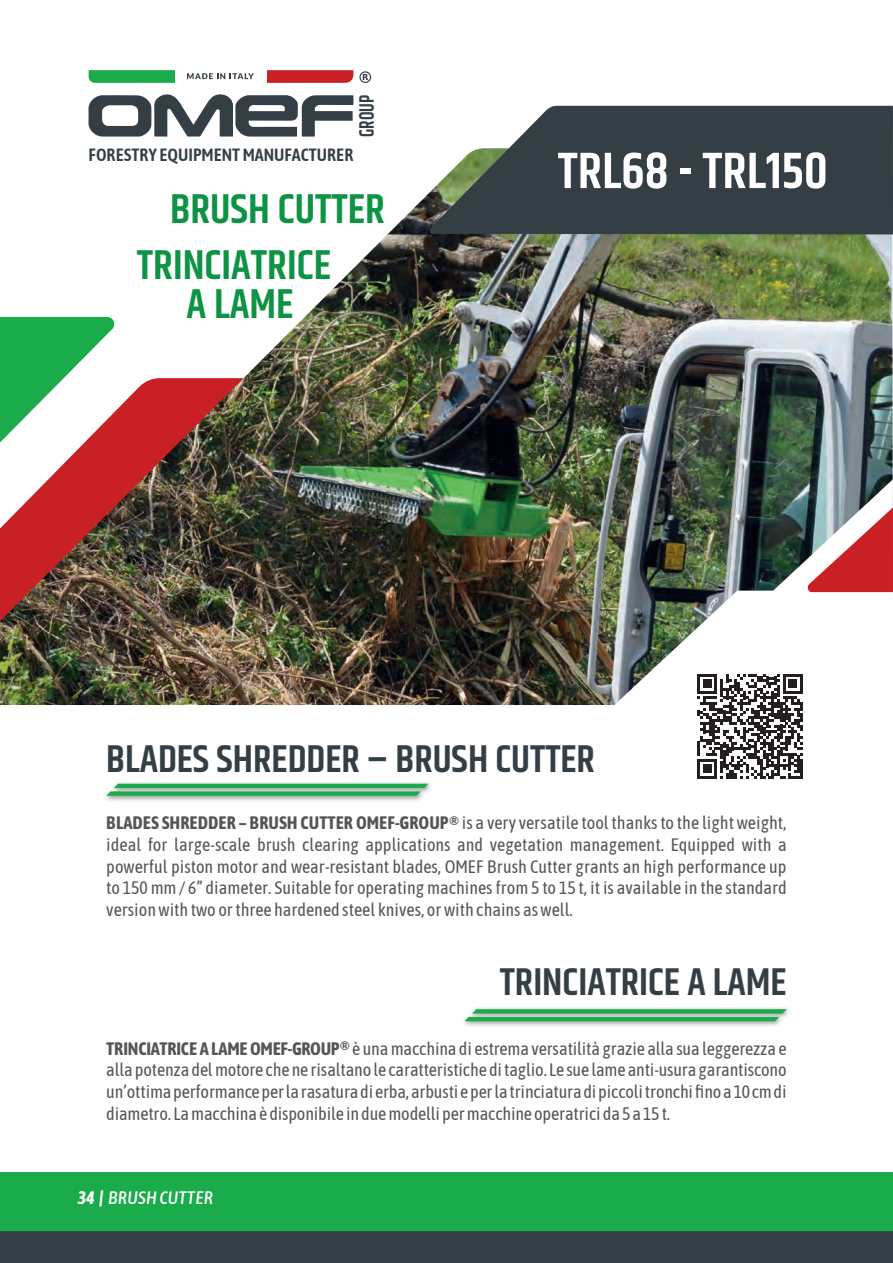
<style>
.page{position:relative;width:893px;height:1263px;background:#fff}
.page>*{position:absolute;margin:0;border:0;box-sizing:border-box;transform-origin:0 0}
.t1{font:600 51.45px "Khand";color:#fff}
.t2{font:600 42px/56.1px "Khand";color:#0d9344}
.t3{font:600 39px "Khand";color:#343f45}
.t4{font:600 21.15px "Khand";color:#343f45;scale:.85 1}
.t5{font:18px/21.6px "Asap Condensed";letter-spacing:-.01em;color:#545557;text-align:justify}
.t6{font:italic 500 18px "Asap Condensed";letter-spacing:.01em;color:#fff}
.t7{font:600 17.7px "Asap Condensed";color:#343f45}
.s1{font-weight:700}
</style>
<div class="page">
<div style="left:0;top:1231px;width:893px;height:32px;background:#343f45"></div>
<div style="left:0;top:1172px;width:893px;height:59px;background:#1aab4b"></div>
<img style="left:0;top:194px;width:893px;height:511px">
<img style="left:643px;top:479px;width:250px;height:28px">
<svg style="left:428px;top:106px;width:465px;height:128px;background:#485256"></svg>
<img style="left:607px;top:507px;width:286px;height:272px">
<hr style="left:800px;top:759px;width:2px;height:20px;background:#231f20">
<div style="left:104px;top:780px;width:330px;height:22px;background:#231f20;opacity:.5"></div>
<svg style="left:106px;top:784px;width:322px;height:12px;background:#52b373"></svg>
<div style="left:462px;top:1006px;width:330px;height:21px;background:#231f20;opacity:.5"></div>
<svg style="left:464px;top:1009px;width:323px;height:12px;background:#54b575"></svg>
<svg style="left:89px;top:70px;width:86px;height:13px"></svg>
<svg style="left:267px;top:70px;width:86px;height:13px"></svg>
<svg style="left:187px;top:73px;width:67px;height:6px"></svg>
<svg style="left:88px;top:94px;width:265px;height:43px"></svg>
<svg style="left:359px;top:71px;width:12px;height:12px"></svg>
<p class="t4" style="left:353px;top:137px;width:51px;rotate:-90deg">GROUP</p>
<p class="t7" style="left:89px;top:142px;width:266px">FORESTRY EQUIPMENT MANUFACTURER</p>
<h2 class="t2" style="left:137px;top:183px;width:250px;text-indent:33px">BRUSH CUTTER<br>TRINCIATRICE</h2>
<h2 class="t2" style="left:187px;top:278px;width:108px">A LAME</h2>
<h1 class="t1" style="left:558px;top:137px;width:271px">TRL68 - TRL150</h1>
<h3 class="t3" style="left:106px;top:733px;width:490px">BLADES SHREDDER – BRUSH CUTTER</h3>
<p class="t5" style="left:106px;top:812px;width:682px"><span class="s1">BLADES SHREDDER – BRUSH CUTTER OMEF-GROUP</span><sup>®</sup> is a very versatile tool thanks to the light weight, ideal for large-scale brush clearing applications and vegetation management. Equipped with a powerful piston motor and wear-resistant blades, OMEF Brush Cutter grants an high performance up to 150 mm / 6” diameter. Suitable for operating machines from 5 to 15 t, it is available in the standard version with two or three hardened steel knives, or with chains as well.</p>
<h3 class="t3" style="left:500px;top:955px;width:288px">TRINCIATRICE A LAME</h3>
<p class="t5" style="left:106px;top:1037px;width:682px"><span class="s1">TRINCIATRICE A LAME OMEF-GROUP</span><sup>®</sup> è una macchina di estrema versatilità grazie alla sua leggerezza e alla potenza del motore che ne risaltano le caratteristiche di taglio. Le sue lame anti-usura garantiscono un’ottima performance per la rasatura di erba, arbusti e per la trinciatura di piccoli tronchi fino a 10 cm di diametro. La macchina è disponibile in due modelli per macchine operatrici da 5 a 15 t.</p>
<p class="t6" style="left:78px;top:1185px;width:137px"><span class="s1">34 |</span> BRUSH CUTTER</p>
</div>
